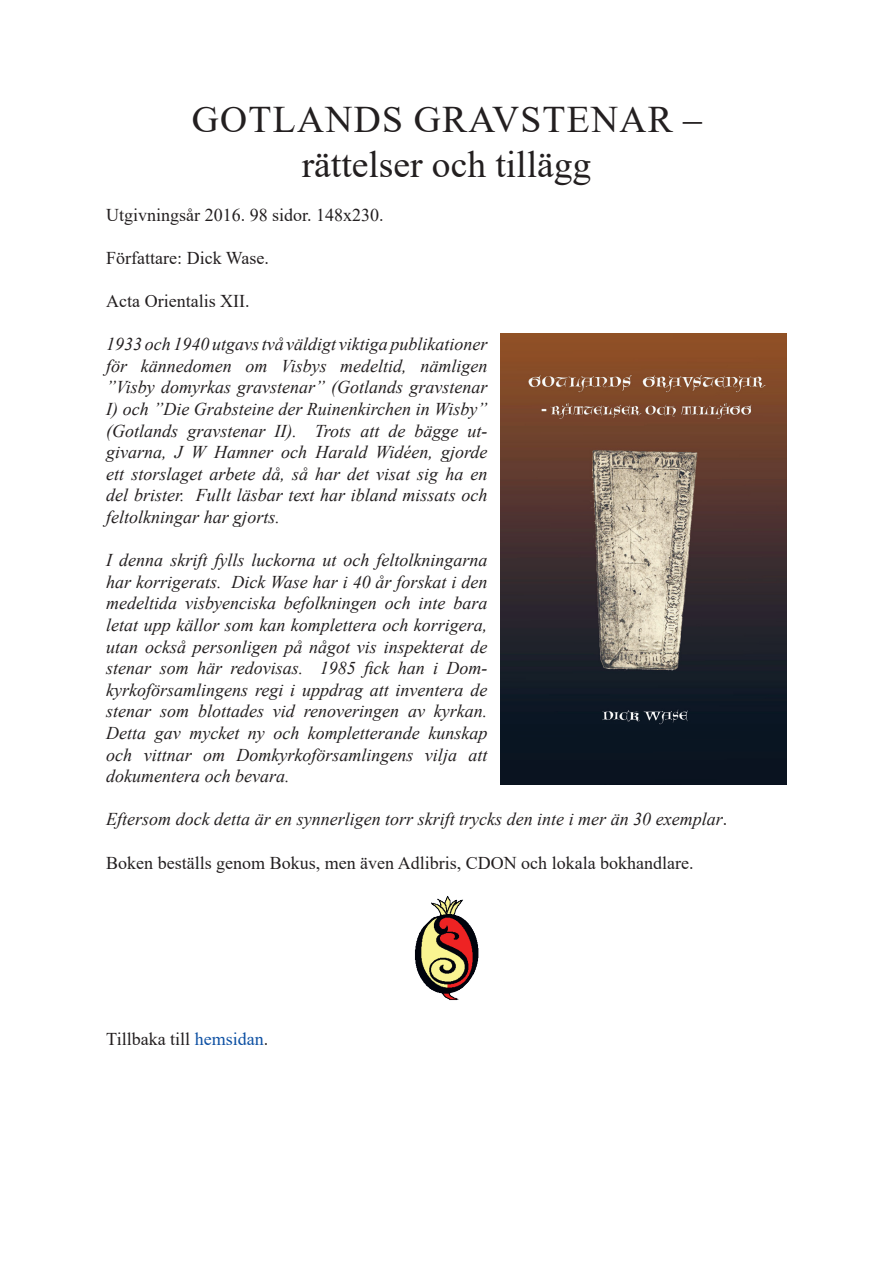
<style>
.page{position:relative;width:893px;height:1263px;background:#fff}
.page>*{position:absolute;margin:0;border:0;box-sizing:border-box;transform-origin:0 0}
.t1{font:37.5px/45px "Times New Roman";letter-spacing:.035em;color:#231f20;text-align:center}
.t2{font:italic 18px/21.6px "Times New Roman";color:#231f20;text-align:justify}
.t3{font:18px "Times New Roman";color:#231f20}
.s1{font-style:normal}
.s2{color:#0d50a3}
</style>
<div class="page">
<img style="left:414px;top:895px;width:65px;height:106px">
<img style="left:500px;top:334px;width:287px;height:450px">
<h1 class="t1" style="left:192px;top:96px;width:511px">Gotlands gravstenar ‒ rättelser och tillägg</h1>
<p class="t3" style="left:106px;top:202px;width:279px">Utgivningsår 2016. 98 sidor. 148x230.</p>
<p class="t3" style="left:106px;top:245px;width:164px">Författare: Dick Wase.</p>
<p class="t3" style="left:106px;top:288px;width:145px">Acta Orientalis XII.</p>
<p class="t2" style="left:106px;top:333px;width:383px">1933 och 1940 utgavs två väldigt viktiga publikationer för kännedomen om Visbys medeltid, nämligen ”Visby domyrkas gravstenar” (Gotlands gravstenar I) och ”Die Grabsteine der Ruinenkirchen in Wisby” (Gotlands gravstenar II). Trots att de bägge ut&shy;givarna, J W Hamner och Harald Widéen, gjorde ett storslaget arbete då, så har det visat sig ha en del brister. Fullt läsbar text har ibland missats och feltolkningar har gjorts.</p>
<p class="t2" style="left:106px;top:549px;width:383px">I denna skrift fylls luckorna ut och feltolkningarna har korrigerats. Dick Wase har i 40 år forskat i den medeltida visbyenciska befolkningen och inte bara letat upp källor som kan komplettera och korrigera, utan också personligen på något vis inspekterat de stenar som här redovisas. 1985 fick han i Dom&shy;kyrkoförsamlingens regi i uppdrag att inventera de stenar som blottades vid renoveringen av kyrkan.<br>Detta gav mycket ny och kompletterande kunskap och vittnar om Domkyrkoförsamlingens vilja att dokumentera och bevara.</p>
<p class="t2" style="left:106px;top:808px;width:622px">Eftersom dock detta är en synnerligen torr skrift trycks den inte i mer än 30 exemplar<span class="s1">.</span></p>
<p class="t3" style="left:106px;top:850px;width:386px">Boken beställs genom Bokus, men även Adlibris, CDON</p>
<p class="t3" style="left:521px;top:850px;width:174px">och lokala bokhandlare.</p>
<p class="t3" style="left:106px;top:1027px;width:163px">Tillbaka till <span class="s2">hemsidan</span>.</p>
</div>
